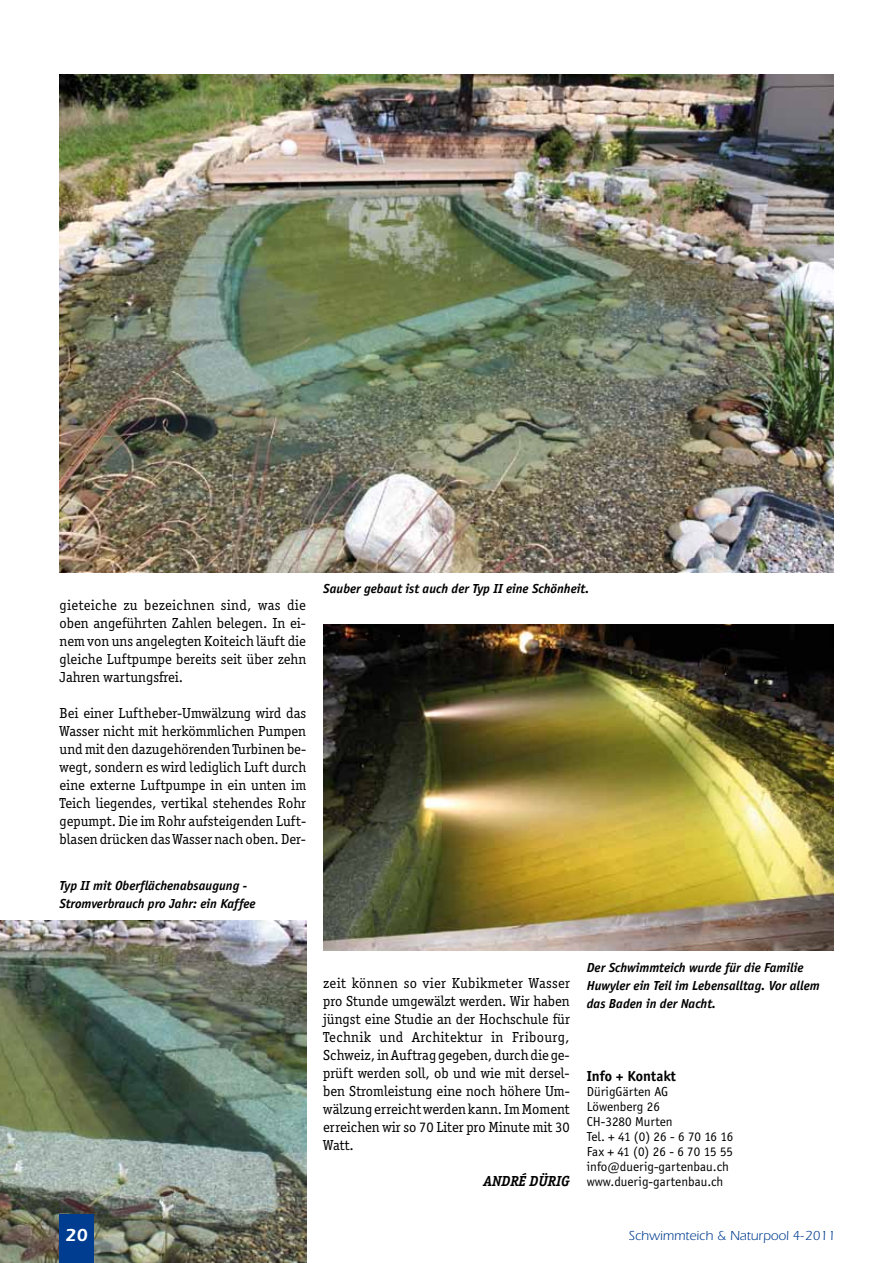
<style>
.page{position:relative;width:893px;height:1263px;background:#fff}
.page>*{position:absolute;margin:0;border:0;box-sizing:border-box;transform-origin:0 0}
.t1{font:600 18px "Itc Eras";color:#fff}
.t2{font:15px/18px "Officina Ser Itc T";color:#000;text-align:justify}
.t3{font:700 15px "Officina San Itc T";color:#000}
.t4{font:italic 700 15px "Officina Ser Itc T";color:#000}
.t5{font:italic 700 13.5px/18px "Officina San Itc T";color:#000}
.t6{font:13.5px/15px "Officina San Itc T";color:#000}
.t7{font:13.5px "Itc Eras";color:#003d90}
</style>
<div class="page">
<img style="left:0;top:921px;width:306px;height:342px">
<div style="left:60px;top:1214px;width:34px;height:49px;background:#003d90"></div>
<img style="left:323px;top:624px;width:510px;height:327px">
<img style="left:60px;top:75px;width:773px;height:497px">
<svg style="left:0;top:1260px;width:5px;height:3px"></svg>
<p class="t2" style="left:60px;top:596px;width:248px">gieteiche zu bezeichnen sind, was die oben angeführten Zahlen belegen. In ei&shy;nem von uns angelegten Koiteich läuft die gleiche Luftpumpe bereits seit über zehn Jahren wartungsfrei.</p>
<p class="t2" style="left:60px;top:704px;width:248px">Bei einer Luftheber-Umwälzung wird das Wasser nicht mit herkömmlichen Pumpen und mit den dazugehörenden Turbinen be&shy;wegt, sondern es wird lediglich Luft durch eine externe Luftpumpe in ein unten im Teich liegendes, vertikal stehendes Rohr gepumpt. Die im Rohr aufsteigenden Luft&shy;blasen drücken das Wasser nach oben. Der-</p>
<p class="t5" style="left:60px;top:876px;width:197px">Typ II mit Oberflächenabsaugung -<br>Stromverbrauch pro Jahr: ein Kaffee</p>
<p class="t5" style="left:323px;top:579px;width:268px">Sauber gebaut ist auch der Typ II eine Schönheit.</p>
<p class="t2" style="left:323px;top:974px;width:248px">zeit können so vier Kubikmeter Wasser pro Stunde umgewälzt werden. Wir haben jüngst eine Studie an der Hochschule für Technik und Architektur in Fribourg, Schweiz, in Auftrag gegeben, durch die ge&shy;prüft werden soll, ob und wie mit dersel&shy;ben Stromleistung eine noch höhere Um&shy;wälzung erreicht werden kann. Im Moment erreichen wir so 70 Liter pro Minute mit 30<br>Watt.</p>
<p class="t4" style="left:484px;top:1172px;width:87px">ANDRÉ DÜRIG</p>
<p class="t5" style="left:587px;top:958px;width:234px">Der Schwimmteich wurde für die Familie<br>Huwyler ein Teil im Lebensalltag. Vor allem das Baden in der Nacht.</p>
<p class="t3" style="left:587px;top:1067px;width:91px">Info + Kontakt</p>
<p class="t6" style="left:587px;top:1084px;width:148px">DürigGärten AG<br>Löwenberg 26<br>CH-3280 Murten<br>Tel. + 41 (0) 26 - 6 70 16 16<br>Fax + 41 (0) 26 - 6 70 15 55 info@duerig-gartenbau.ch www.duerig-gartenbau.ch</p>
<p class="t1" style="left:65px;top:1224px;width:24px">20</p>
<p class="t7" style="left:629px;top:1228px;width:208px">Schwimmteich &amp; Naturpool 4-2011</p>
</div>
